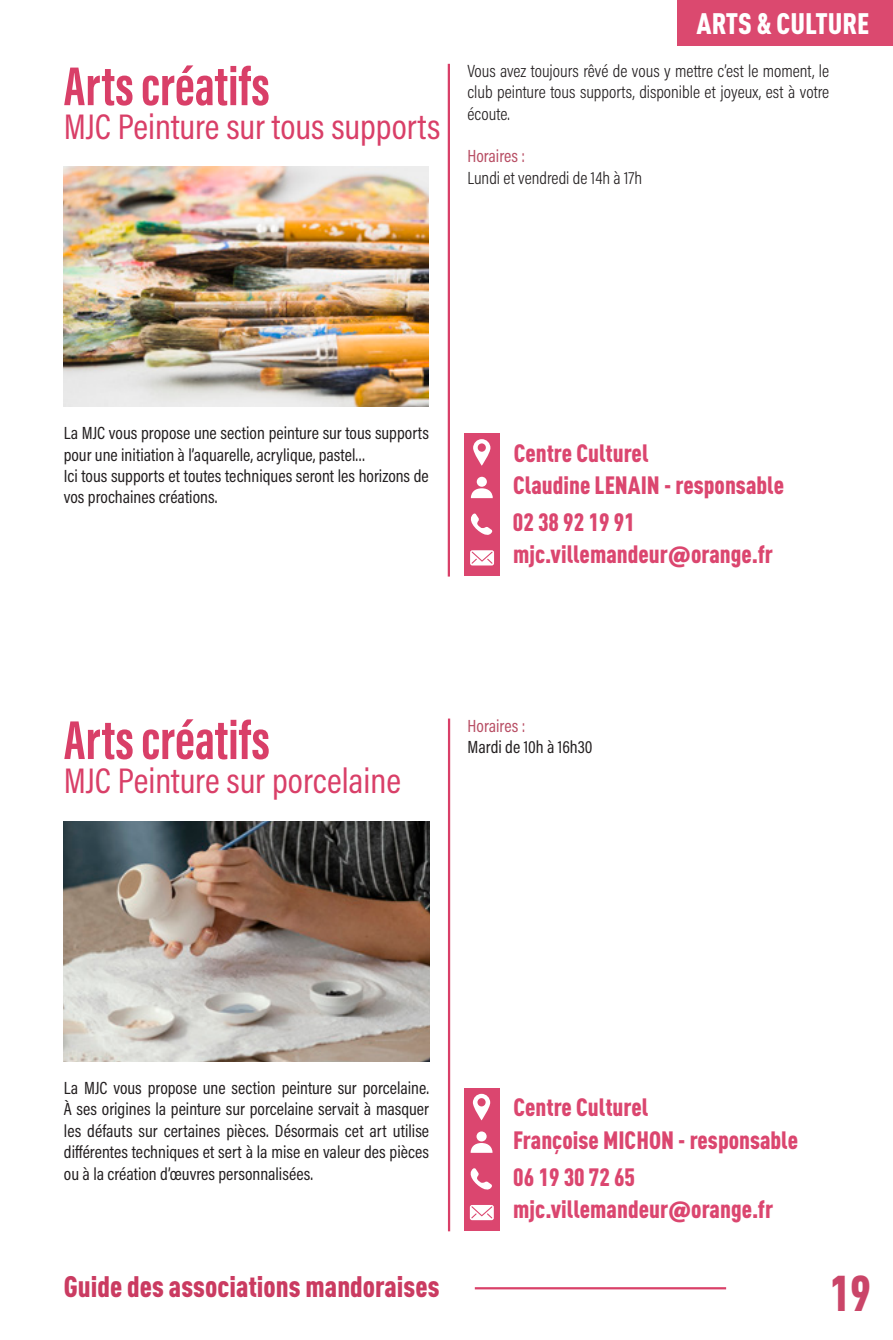
<style>
.page{position:relative;width:893px;height:1340px;background:#fff}
.page>*{position:absolute;margin:0;border:0;box-sizing:border-box;transform-origin:0 0}
.t1{font:700 56.25px "Acumin Pro Extra Cond";letter-spacing:.005em;color:#d93f68}
.t2{font:900 condensed 49.5px "DIN Pro";color:#ca4568}
.t3{font:36px "Acumin Pro Cond";color:#d93f68}
.t4{font:900 condensed 29.25px "DIN Pro";color:#ca3b61}
.t5{font:900 condensed 29.25px "DIN Pro";color:#fff}
.t6{font:900 condensed 24.75px "DIN Pro";color:#db466f}
.t7{font:17.78px/21.4px "Acumin Pro Cond";color:#231f20}
.t8{font:300 17.78px/21.4px "Acumin Pro Cond";color:#231f20;text-align:justify}
.t9{font:17.78px "Acumin Pro Cond";color:#b84e64}
.s1{font-family:"Acumin Pro";font-stretch:normal}
</style>
<div class="page">
<hr style="left:475px;top:1287px;width:251px;height:2px;background:#d94068">
<div style="left:677px;top:0;width:216px;height:46px;background:#db496f"></div>
<hr style="left:448px;top:64px;width:2px;height:512px;background:#d93f68">
<img style="left:64px;top:167px;width:365px;height:239px">
<div style="left:464px;top:433px;width:35px;height:142px;background:#db466f"></div>
<svg style="left:470px;top:513px;width:22px;height:22px"></svg>
<svg style="left:471px;top:488px;width:22px;height:10px"></svg>
<div style="left:477px;top:477px;width:10px;height:10px;background:#fff;border-radius:50%"></div>
<svg style="left:470px;top:550px;width:24px;height:15px"></svg>
<svg style="left:473px;top:439px;width:17px;height:27px"></svg>
<hr style="left:448px;top:718px;width:2px;height:513px;background:#d93f68">
<img style="left:64px;top:821px;width:365px;height:240px">
<div style="left:464px;top:1088px;width:35px;height:142px;background:#db466f"></div>
<svg style="left:470px;top:1168px;width:22px;height:22px"></svg>
<svg style="left:471px;top:1143px;width:21px;height:9px"></svg>
<div style="left:476px;top:1131px;width:11px;height:10px;background:#fff;border-radius:50%"></div>
<svg style="left:470px;top:1205px;width:24px;height:15px"></svg>
<svg style="left:473px;top:1093px;width:17px;height:27px"></svg>
<p class="t1" style="left:64px;top:52px;width:208px">Arts créatifs</p>
<p class="t3" style="left:64px;top:103px;width:378px">MJC Peinture sur tous supports</p>
<h3 class="t5" style="left:696px;top:1px;width:174px">ARTS &amp; CULTURE</h3>
<p class="t8" style="left:467px;top:60px;width:363px">Vous avez toujours rêvé de vous y mettre c’est le moment, le club peinture tous supports, disponible et joyeux, est à votre écoute.</p>
<p class="t9" style="left:467px;top:145px;width:59px">Horaires :</p>
<p class="t8" style="left:467px;top:166px;width:176px">Lundi et vendredi de 14h à 17h</p>
<p class="t7" style="left:64px;top:422px;width:367px">La MJC vous propose une section peinture sur tous supports pour une initiation à l’aquarelle, acrylique, pastel…</p>
<p class="t7" style="left:64px;top:465px;width:367px">Ici tous supports et toutes techniques seront les horizons de vos prochaines créations.</p>
<p class="t6" style="left:514px;top:433px;width:136px">Centre Culturel</p>
<p class="t6" style="left:513px;top:466px;width:272px">Claudine LENAIN - responsable</p>
<p class="t6" style="left:513px;top:503px;width:123px">02 38 92 19 91</p>
<p class="t6" style="left:513px;top:535px;width:261px">mjc.villemandeur<span class="s1">@</span>orange.fr</p>
<p class="t1" style="left:64px;top:705px;width:208px">Arts créatifs</p>
<p class="t3" style="left:64px;top:757px;width:339px">MJC Peinture sur porcelaine</p>
<p class="t9" style="left:468px;top:714px;width:59px">Horaires :</p>
<p class="t7" style="left:468px;top:735px;width:126px">Mardi de 10h à 16h30</p>
<p class="t7" style="left:64px;top:1076px;width:367px;text-align:justify">La MJC vous propose une section peinture sur porcelaine.<br>À ses origines la peinture sur porcelaine servait à masquer les défauts sur certaines pièces. Désormais cet art utilise différentes techniques et sert à la mise en valeur des pièces ou à la création d’œuvres personnalisées.</p>
<p class="t6" style="left:513px;top:1088px;width:136px">Centre Culturel</p>
<p class="t6" style="left:513px;top:1121px;width:286px">Françoise MICHON - responsable</p>
<p class="t6" style="left:513px;top:1157px;width:123px">06 19 30 72 65</p>
<p class="t6" style="left:513px;top:1190px;width:261px">mjc.villemandeur<span class="s1">@</span>orange.fr</p>
<h3 class="t4" style="left:64px;top:1263px;width:377px">Guide des associations mandoraises</h3>
<h2 class="t2" style="left:829px;top:1255px;width:43px">19</h2>
</div>
